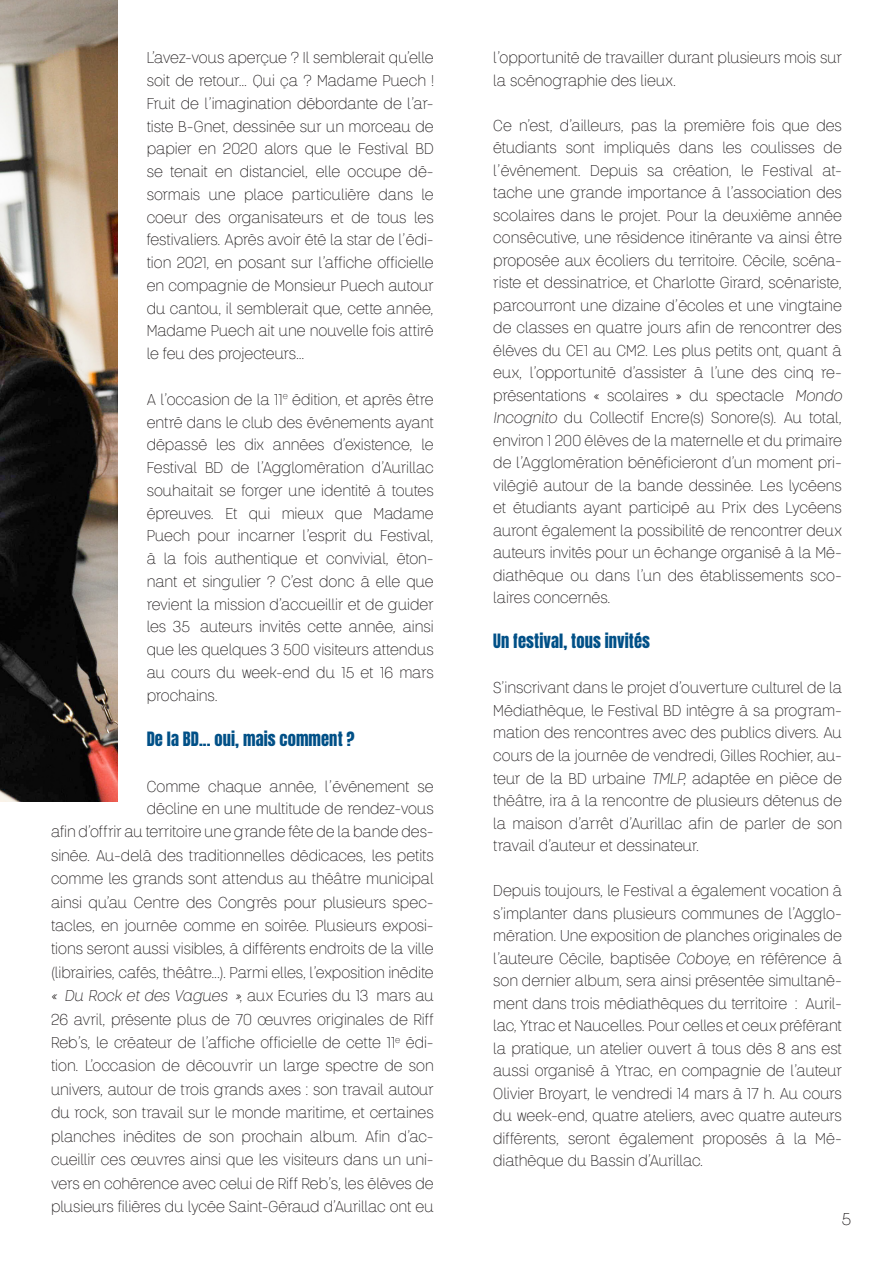
<style>
.page{position:relative;width:893px;height:1263px;background:#fff}
.page>*{position:absolute;margin:0;border:0;box-sizing:border-box;transform-origin:0 0}
.t1{font:300 18px "Keymer Radius";color:#231f20}
.t2{font:300 16.5px/22.5px "Keymer Radius";letter-spacing:-.005em;color:#231f20;text-align:justify}
.t3{font:16.5px "Anton";letter-spacing:.005em;color:#015087}
.s1{font-style:italic}
</style>
<div class="page">
<img style="left:0;top:0;width:118px;height:801px">
<p class="t2" style="left:147px;top:47px;width:289px">L’avez-vous aperçue ? Il semblerait qu’elle soit de retour... Qui ça ? Madame Puech !<br>Fruit de l’imagination débordante de l’ar&shy;tiste B-Gnet, dessinée sur un morceau de papier en 2020 alors que le Festival BD se tenait en distanciel, elle occupe dé&shy;sormais une place particulière dans le coeur des organisateurs et de tous les festivaliers. Après avoir été la star de l’édi&shy;tion 2021, en posant sur l’affiche officielle en compagnie de Monsieur Puech autour du cantou, il semblerait que, cette année, Madame Puech ait une nouvelle fois attiré le feu des projecteurs...</p>
<p class="t2" style="left:147px;top:388px;width:289px">A l’occasion de la 11<sup>e</sup> édition, et après être entré dans le club des événements ayant dépassé les dix années d’existence, le Festival BD de l’Agglomération d’Aurillac souhaitait se forger une identité à toutes épreuves. Et qui mieux que Madame Puech pour incarner l’esprit du Festival, à la fois authentique et convivial, éton&shy;nant et singulier ? C’est donc à elle que revient la mission d’accueillir et de guider les 35 auteurs invités cette année, ainsi que les quelques 3 500 visiteurs attendus au cours du week-end du 15 et 16 mars prochains.</p>
<p class="t3" style="left:147px;top:731px;width:209px">De la BD... oui, mais comment ?</p>
<p class="t2" style="left:51px;top:774px;width:384px;line-height:23.4px;text-align:right">Comme chaque année, l’événement se<br>décline en une multitude de rendez-vous<br>afin d’offrir au territoire une grande fête de la bande des&shy;sinée. Au-delà des traditionnelles dédicaces, les petits comme les grands sont attendus au théâtre municipal ainsi qu’au Centre des Congrès pour plusieurs spec&shy;tacles, en journée comme en soirée. Plusieurs exposi&shy;tions seront aussi visibles, à différents endroits de la ville (librairies, cafés, théâtre...). Parmi elles, l’exposition inédite <span class="s1">« Du Rock et des Vagues »</span>, aux Ecuries du 13 mars au 26 avril, présente plus de 70 œuvres originales de Riff Reb’s, le créateur de l’affiche officielle de cette 11<sup>e</sup> édi&shy;tion. L’occasion de découvrir un large spectre de son univers, autour de trois grands axes : son travail autour du rock, son travail sur le monde maritime, et certaines planches inédites de son prochain album. Afin d’ac&shy;cueillir ces œuvres ainsi que les visiteurs dans un uni&shy;vers en cohérence avec celui de Riff Reb’s, les élèves de plusieurs filières du lycée Saint-Géraud d’Aurillac ont eu</p>
<p class="t2" style="left:493px;top:47px;width:350px">l’opportunité de travailler durant plusieurs mois sur la scénographie des lieux.</p>
<p class="t2" style="left:493px;top:114px;width:350px">Ce n’est, d’ailleurs, pas la première fois que des étudiants sont impliqués dans les coulisses de l’événement. Depuis sa création, le Festival at&shy;tache une grande importance à l’association des scolaires dans le projet. Pour la deuxième année consécutive, une résidence itinérante va ainsi être proposée aux écoliers du territoire. Cécile, scéna&shy;riste et dessinatrice, et Charlotte Girard, scénariste, parcourront une dizaine d’écoles et une vingtaine de classes en quatre jours afin de rencontrer des élèves du CE1 au CM2. Les plus petits ont, quant à eux, l’opportunité d’assister à l’une des cinq re&shy;présentations « scolaires » du spectacle <span class="s1">Mondo Incognito</span> du Collectif Encre(s) Sonore(s). Au total, environ 1 200 élèves de la maternelle et du primaire de l’Agglomération bénéficieront d’un moment pri&shy;vilégié autour de la bande dessinée. Les lycéens et étudiants ayant participé au Prix des Lycéens auront également la possibilité de rencontrer deux auteurs invités pour un échange organisé à la Mé&shy;diathèque ou dans l’un des établissements sco&shy;laires concernés.</p>
<p class="t3" style="left:493px;top:633px;width:158px">Un festival, tous invités</p>
<p class="t2" style="left:493px;top:677px;width:350px">S’inscrivant dans le projet d’ouverture culturel de la Médiathèque, le Festival BD intègre à sa program&shy;mation des rencontres avec des publics divers. Au cours de la journée de vendredi, Gilles Rochier, au&shy;teur de la BD urbaine <span class="s1">TMLP</span>, adaptée en pièce de théâtre, ira à la rencontre de plusieurs détenus de la maison d’arrêt d’Aurillac afin de parler de son travail d’auteur et dessinateur.</p>
<p class="t2" style="left:493px;top:879px;width:350px">Depuis toujours, le Festival a également vocation à s’implanter dans plusieurs communes de l’Agglo&shy;mération. Une exposition de planches originales de l’auteure Cécile, baptisée <span class="s1">Coboye</span>, en référence à son dernier album, sera ainsi présentée simultané&shy;ment dans trois médiathèques du territoire : Auril&shy;lac, Ytrac et Naucelles. Pour celles et ceux préférant la pratique, un atelier ouvert à tous dès 8 ans est aussi organisé à Ytrac, en compagnie de l’auteur Olivier Broyart, le vendredi 14 mars à 17 h. Au cours du week-end, quatre ateliers, avec quatre auteurs différents, seront également proposés à la Mé&shy;diathèque du Bassin d’Aurillac.</p>
<p class="t1" style="left:842px;top:1210px;width:11px">5</p>
</div>
